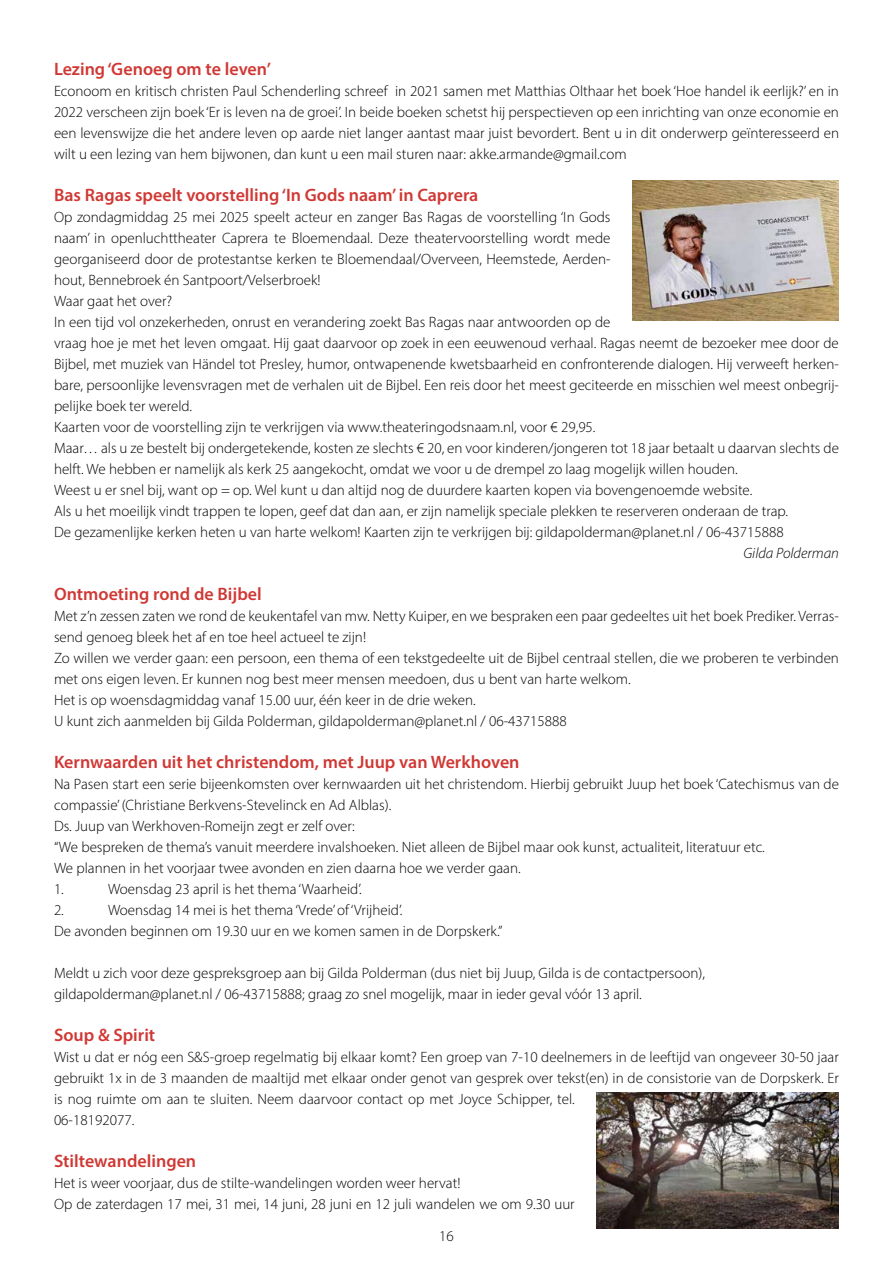
<style>
.page{position:relative;width:893px;height:1263px;background:#fff}
.page>*{position:absolute;margin:0;border:0;box-sizing:border-box;transform-origin:0 0}
.t1{font:600 18px "Myriad Pro";color:#d03834}
.t2{font:300 15px/21px "Myriad Pro";color:#000}
.t3{font:italic 300 15px "Myriad Pro";color:#000}
</style>
<div class="page">
<img style="left:596px;top:1092px;width:243px;height:136px">
<img style="left:632px;top:180px;width:207px;height:140px">
<p class="t1" style="left:54px;top:58px;width:218px">Lezing ‘Genoeg om te leven’</p>
<p class="t2" style="left:54px;top:80px;width:787px;text-align:justify">Econoom en kritisch christen Paul Schenderling schreef in 2021 samen met Matthias Olthaar het boek ‘Hoe handel ik eerlijk?’ en in 2022 verscheen zijn boek ‘Er is leven na de groei’. In beide boeken schetst hij perspectieven op een inrichting van onze economie en een levenswijze die het andere leven op aarde niet langer aantast maar juist bevordert. Bent u in dit onderwerp geïnteresseerd en wilt u een lezing van hem bijwonen, dan kunt u een mail sturen naar: akke.armande@gmail.com</p>
<p class="t1" style="left:54px;top:184px;width:426px">Bas Ragas speelt voorstelling ‘In Gods naam’ in Caprera</p>
<p class="t2" style="left:54px;top:206px;width:786px">Op zondagmiddag 25 mei 2025 speelt acteur en zanger Bas Ragas de voorstelling ‘In Gods<br>naam’ in openluchttheater Caprera te Bloemendaal. Deze theatervoorstelling wordt mede<br>georganiseerd door de protestantse kerken te Bloemendaal/Overveen, Heemstede, Aerden-<br>hout, Bennebroek én Santpoort/Velserbroek!<br>Waar gaat het over?<br>In een tijd vol onzekerheden, onrust en verandering zoekt Bas Ragas naar antwoorden op de<br>vraag hoe je met het leven omgaat. Hij gaat daarvoor op zoek in een eeuwenoud verhaal. Ragas neemt de bezoeker mee door de Bijbel, met muziek van Hä ndel tot Presley, humor, ontwapenende kwetsbaarheid en confronterende dialogen. Hij verweeft herken&shy;bare, persoonlijke levensvragen met de verhalen uit de Bijbel. Een reis door het meest geciteerde en misschien wel meest onbegrij&shy;pelijke boek ter wereld.<br>Kaarten voor de voorstelling zijn te verkrijgen via www.theateringodsnaam.nl, voor € 29,95.<br>Maar… als u ze bestelt bij ondergetekende, kosten ze slechts € 20, en voor kinderen/jongeren tot 18 jaar betaalt u daarvan slechts de helft. We hebben er namelijk als kerk 25 aangekocht, omdat we voor u de drempel zo laag mogelijk willen houden.<br>Weest u er snel bij, want op = op. Wel kunt u dan altijd nog de duurdere kaarten kopen via bovengenoemde website.<br>Als u het moeilijk vindt trappen te lopen, geef dat dan aan, er zijn namelijk speciale plekken te reserveren onderaan de trap.<br>De gezamenlijke kerken heten u van harte welkom! Kaarten zijn te verkrijgen bij: gildapolderman@planet.nl / 06-43715888</p>
<p class="t3" style="left:743px;top:544px;width:97px">Gilda Polderman</p>
<p class="t1" style="left:54px;top:583px;width:209px">Ontmoeting rond de Bijbel</p>
<p class="t2" style="left:54px;top:605px;width:786px">Met z’n zessen zaten we rond de keukentafel van mw. Netty Kuiper, en we bespraken een paar gedeeltes uit het boek Prediker. Verras&shy;send genoeg bleek het af en toe heel actueel te zijn!<br>Zo willen we verder gaan: een persoon, een thema of een tekstgedeelte uit de Bijbel centraal stellen, die we proberen te verbinden met ons eigen leven. Er kunnen nog best meer mensen meedoen, dus u bent van harte welkom.<br>Het is op woensdagmiddag vanaf 15.00 uur, één keer in de drie weken.<br>U kunt zich aanmelden bij Gilda Polderman, gildapolderman@planet.nl / 06-43715888</p>
<p class="t1" style="left:54px;top:751px;width:467px">Kernwaarden uit het christendom, met Juup van Werkhoven</p>
<p class="t2" style="left:54px;top:773px;width:787px">Na Pasen start een serie bijeenkomsten over kernwaarden uit het christendom. Hierbij gebruikt Juup het boek ‘Catechismus van de compassie’ (Christiane Berkvens-Stevelinck en Ad Alblas).<br>Ds. Juup van Werkhoven-Romeijn zegt er zelf over:<br>“We bespreken de thema’s vanuit meerdere invalshoeken. Niet alleen de Bijbel maar ook kunst, actualiteit, literatuur etc.<br>We plannen in het voorjaar twee avonden en zien daarna hoe we verder gaan.<br>1.</p>
<p class="t2" style="left:108px;top:878px;width:255px">Woensdag 23 april is het thema ‘Waarheid’.</p>
<p class="t2" style="left:54px;top:899px;width:450px;text-indent:54px">Woensdag 14 mei is het thema ‘Vrede’ of ‘Vrijheid’.<br>De avonden beginnen om 19.30 uur en we komen samen in de Dorpskerk.”</p>
<p class="t2" style="left:54px;top:962px;width:653px">Meldt u zich voor deze gespreksgroep aan bij Gilda Polderman (dus niet bij Juup, Gilda is de contactpersoon), gildapolderman@planet.nl / 06-43715888; graag zo snel mogelijk, maar in ieder geval vóór 13 april.</p>
<p class="t1" style="left:54px;top:1024px;width:103px">Soup &amp; Spirit</p>
<p class="t2" style="left:54px;top:1046px;width:786px">Wist u dat er nóg een S&amp;S-groep regelmatig bij elkaar komt? Een groep van 7-10 deelnemers in de leeftijd van ongeveer 30-50 jaar gebruikt 1x in de 3 maanden de maaltijd met elkaar onder genot van gesprek over tekst(en) in de consistorie van de Dorpskerk. Er is nog ruimte om aan te sluiten. Neem daarvoor contact op met Joyce Schipper, tel.<br>06-18192077.</p>
<p class="t1" style="left:54px;top:1150px;width:144px">Stiltewandelingen</p>
<p class="t2" style="left:54px;top:1172px;width:522px">Het is weer voorjaar, dus de stilte-wandelingen worden weer hervat!<br>Op de zaterdagen 17 mei, 31 mei, 14 juni, 28 juni en 12 juli wandelen we om 9.30 uur</p>
<p class="t2" style="left:439px;top:1226px;width:16px">16</p>
<p class="t2" style="left:54px;top:899px;width:11px">2.</p>
</div>
